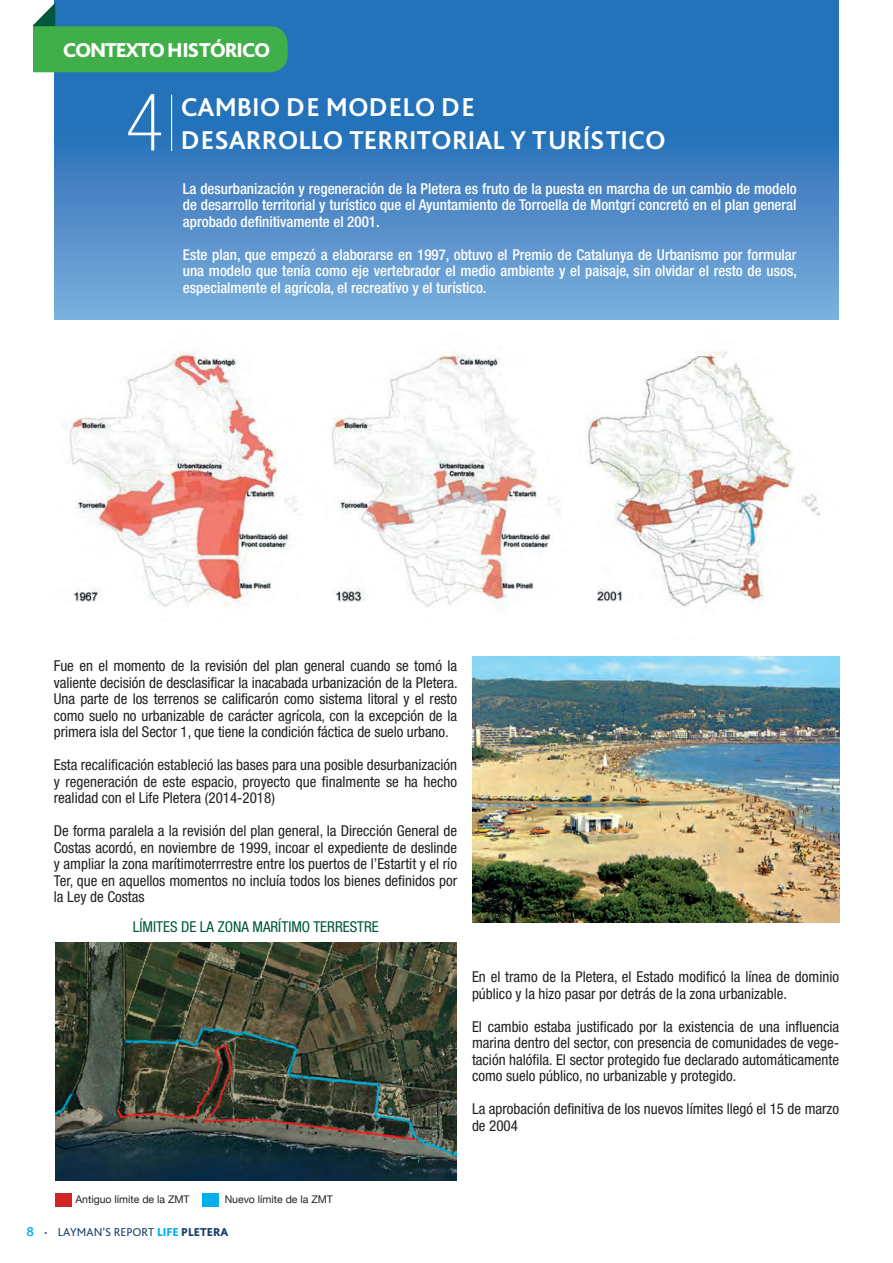
<style>
.page{position:relative;width:893px;height:1263px;background:#fff}
.page>*{position:absolute;margin:0;border:0;box-sizing:border-box;transform-origin:0 0}
.t1{font:100 condensed 79.5px "Helvetica Neue LT Pro";color:#fff}
.t2{font:700 27px "Bliss Pro";color:#fff}
.t3{font:800 21px "Bliss Pro";letter-spacing:-.06em;color:#fff}
.t4{font:condensed 15px/16.5px "Helvetica Neue LT Pro";color:#231f20;text-align:justify}
.t5{font:500 condensed 15px/16.5px "Helvetica Neue LT Pro";color:#fff;text-align:justify}
.t6{font:condensed 15px "Helvetica Neue LT Pro";color:#00573c}
.t7{font:12px "Bliss Pro";color:#183d6c}
.t8{font:10.5px "Helvetica Neue";color:#231f20}
.s1{font-weight:500;font-size:13.5px;color:#00aeef}
.s2{font-weight:800}
.s3{font-weight:800;color:#00aeef}
</style>
<div class="page">
<svg style="left:54px;top:0;width:785px;height:320px;background:#4184c4"></svg>
<hr style="left:171px;top:95px;width:1px;height:56px;background:#fff">
<svg style="left:33px;top:3px;width:22px;height:23px"></svg>
<div style="left:18px;top:26px;width:270px;height:46px;background:#40ae49;border-radius:18px"></div>
<div style="left:0;top:14px;width:32px;height:69px;background:#fff"></div>
<img style="left:472px;top:656px;width:367px;height:267px">
<img style="left:55px;top:943px;width:401px;height:237px">
<div style="left:55px;top:1193px;width:16px;height:14px;background:#d1232a"></div>
<div style="left:202px;top:1193px;width:16px;height:14px;background:#00aeef"></div>
<img style="left:62px;top:351px;width:759px;height:257px">
<p class="t3" style="left:63px;top:37px;width:209px">CONTEXTO HISTÓRICO</p>
<p class="t1" style="left:126px;top:79px;width:40px">4</p>
<p class="t2" style="left:181px;top:90px;width:296px">CAMBIO DE MODELO DE</p>
<p class="t2" style="left:181px;top:123px;width:487px">DESARROLLO TERRITORIAL Y TURÍSTICO</p>
<p class="t5" style="left:183px;top:180px;width:615px">La desurbanización y regeneración de la Pletera es fruto de la puesta en marcha de un cambio de modelo de desarrollo territorial y turístico que el Ayuntamiento de Torroella de Montgrí concretó en el plan general aprobado definitivamente el 2001.</p>
<p class="t5" style="left:183px;top:246px;width:616px">Este plan, que empezó a elaborarse en 1997, obtuvo el Premio de Catalunya de Urbanismo por formular una modelo que tenía como eje vertebrador el medio ambiente y el paisaje, sin olvidar el resto de usos, especialmente el agrícola, el recreativo y el turístico.</p>
<p class="t4" style="left:54px;top:658px;width:405px">Fue en el momento de la revisión del plan general cuando se tomó la valiente decisión de desclasificar la inacabada urbanización de la Pletera.<br>Una parte de los terrenos se calificarón como sistema litoral y el resto como suelo no urbanizable de carácter agrícola, con la excepción de la primera isla del Sector 1, que tiene la condición fáctica de suelo urbano.</p>
<p class="t4" style="left:54px;top:757px;width:405px">Esta recalificación estableció las bases para una posible desurbanización y regeneración de este espacio, proyecto que finalmente se ha hecho realidad con el Life Pletera (2014-2018)</p>
<p class="t4" style="left:54px;top:823px;width:405px">De forma paralela a la revisión del plan general, la Dirección General de Costas acordó, en noviembre de 1999, incoar el expediente de deslinde y ampliar la zona marítimoterrrestre entre los puertos de l’Estartit y el río Ter, que en aquellos momentos no incluía todos los bienes definidos por la Ley de Costas</p>
<p class="t6" style="left:133px;top:918px;width:248px">LÍMITES DE LA ZONA MARÍTIMO TERRESTRE</p>
<p class="t8" style="left:75px;top:1190px;width:116px">Antiguo límite de la ZMT</p>
<p class="t8" style="left:225px;top:1190px;width:110px">Nuevo límite de la ZMT</p>
<p class="t7" style="left:27px;top:1225px;width:203px"><span class="s1">8</span> <span class="s2">·</span> LAYMAN’S REPORT <span class="s3">LIFE</span> <span class="s2">PLETERA</span></p>
<p class="t4" style="left:472px;top:969px;width:369px">En el tramo de la Pletera, el Estado modificó la línea de dominio público y la hizo pasar por detrás de la zona urbanizable.</p>
<p class="t4" style="left:472px;top:1018px;width:369px">El cambio estaba justificado por la existencia de una influencia marina dentro del sector, con presencia de comunidades de vege&shy;tación halófila. El sector protegido fue declarado automáticamente como suelo público, no urbanizable y protegido.</p>
<p class="t4" style="left:472px;top:1101px;width:369px">La aprobación definitiva de los nuevos límites llegó el 15 de marzo de 2004</p>
</div>
